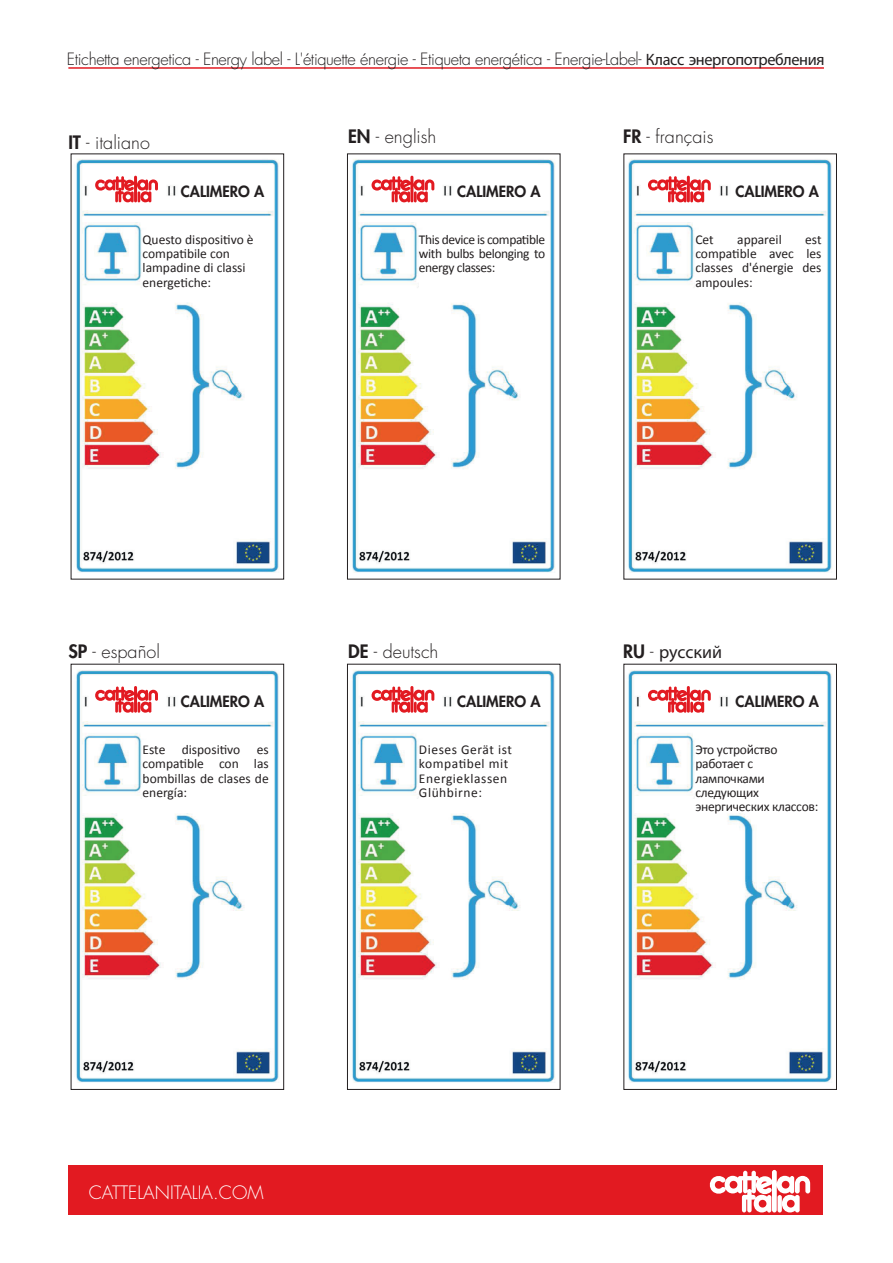
<style>
.page{position:relative;width:893px;height:1263px;background:#fff}
.page>*{position:absolute;margin:0;border:0;box-sizing:border-box;transform-origin:0 0}
.t1{font:300 18px "Futura Std";color:#231f20}
.t2{font:300 18px "Futura Std";color:#fff}
.t3{font:18px "Myriad Pro";letter-spacing:-.005em;color:#231f20}
.t4{font:300 16.5px "Futura Std";letter-spacing:-.025em;color:#231f20}
.t5{font:800 15px "Futura Std";color:#231f20}
.t6{font:13.5px/14.2px "Calibri";color:#231f20;text-align:justify}
.t7{font:13.5px/14.2px "Calibri";letter-spacing:-.02em;color:#231f20}
.t8{font:13.5px/14.2px "Calibri";letter-spacing:.04em;color:#231f20}
.s1{font-family:"Myriad Pro";font-weight:400}
.s2{font-weight:800}
.s3{font-family:"Futura Std";font-weight:800}
.s4{font-family:"Futura Std";font-weight:300}
</style>
<div class="page">
<img style="left:76px;top:154px;width:209px;height:425px">
<svg style="left:95px;top:176px;width:63px;height:26px"></svg>
<div style="left:142px;top:230px;width:128px;height:69px;background:#fff"></div>
<div style="left:68px;top:1166px;width:755px;height:49px;background:#e21a21"></div>
<svg style="left:709px;top:1170px;width:101px;height:42px"></svg>
<div style="left:777px;top:1195px;width:5px;height:17px;background:#fff;border-radius:2px"></div>
<hr style="left:68px;top:67px;width:756px;height:2px;background:#e21a21">
<div style="left:71px;top:154px;width:213px;height:425px;border:1px solid #231f20"></div>
<img style="left:352px;top:154px;width:209px;height:425px">
<svg style="left:371px;top:176px;width:63px;height:26px"></svg>
<div style="left:419px;top:230px;width:128px;height:69px;background:#fff"></div>
<div style="left:347px;top:154px;width:213px;height:425px;border:1px solid #231f20"></div>
<img style="left:628px;top:159px;width:204px;height:414px">
<svg style="left:647px;top:176px;width:64px;height:26px"></svg>
<div style="left:695px;top:230px;width:128px;height:69px;background:#fff"></div>
<div style="left:624px;top:154px;width:213px;height:425px;border:1px solid #231f20"></div>
<img style="left:76px;top:664px;width:209px;height:425px">
<svg style="left:95px;top:686px;width:63px;height:27px"></svg>
<div style="left:142px;top:740px;width:128px;height:69px;background:#fff"></div>
<div style="left:71px;top:664px;width:213px;height:425px;border:1px solid #231f20"></div>
<img style="left:352px;top:664px;width:209px;height:425px">
<svg style="left:371px;top:686px;width:63px;height:27px"></svg>
<div style="left:419px;top:740px;width:128px;height:69px;background:#fff"></div>
<div style="left:347px;top:664px;width:213px;height:425px;border:1px solid #231f20"></div>
<img style="left:628px;top:670px;width:204px;height:413px">
<svg style="left:647px;top:686px;width:64px;height:27px"></svg>
<div style="left:695px;top:740px;width:128px;height:69px;background:#fff"></div>
<div style="left:624px;top:664px;width:213px;height:425px;border:1px solid #231f20"></div>
<p class="t4" style="left:67px;top:49px;width:759px">Etichetta energetica - Energy label - L'étiquette énergie - Etiqueta energética - Energie-Label- <span class="s1">Класс энергопотребления</span></p>
<h1 class="t1" style="left:68px;top:131px;width:83px"><span class="s2">IT</span> - italiano</h1>
<h1 class="t1" style="left:348px;top:125px;width:90px"><span class="s2">EN</span> - english</h1>
<h1 class="t1" style="left:623px;top:125px;width:92px"><span class="s2">FR</span> - français</h1>
<p class="t5" style="left:181px;top:182px;width:85px">CALIMERO A</p>
<p class="t5" style="left:457px;top:182px;width:85px">CALIMERO A</p>
<p class="t5" style="left:736px;top:182px;width:85px">CALIMERO A</p>
<p class="t6" style="left:143px;top:232px;width:113px;text-align:left">Questo dispositivo è compatibile con lampadine di classi energetiche:</p>
<p class="t6" style="left:419px;top:232px;width:128px">This device is compatible with bulbs belonging to energy classes:</p>
<p class="t6" style="left:695px;top:232px;width:20px">Cet</p>
<p class="t6" style="left:737px;top:232px;width:46px">appareil</p>
<p class="t6" style="left:695px;top:232px;width:128px;text-indent:110px">est compatible avec les classes d'énergie des ampoules:</p>
<h1 class="t1" style="left:68px;top:640px;width:93px"><span class="s2">SP</span> - español</h1>
<h1 class="t1" style="left:348px;top:640px;width:92px"><span class="s2">DE</span> - deutsch</h1>
<h1 class="t3" style="left:623px;top:640px;width:101px"><span class="s3">RU</span> <span class="s4">-</span> русский</h1>
<p class="t5" style="left:181px;top:692px;width:85px">CALIMERO A</p>
<p class="t5" style="left:457px;top:692px;width:85px">CALIMERO A</p>
<p class="t5" style="left:735px;top:692px;width:85px">CALIMERO A</p>
<p class="t6" style="left:143px;top:742px;width:128px">Este dispositivo es compatible con las bombillas de clases de energía:</p>
<p class="t8" style="left:419px;top:742px;width:94px">Dieses Gerät ist kompatibel mit<br>Energieklassen<br>Glühbirne:</p>
<p class="t7" style="left:695px;top:742px;width:124px">Это устройство работает с лампочками следующих энергических классов:</p>
<h1 class="t2" style="left:89px;top:1182px;width:176px">CATTELANITALIA.COM</h1>
</div>
